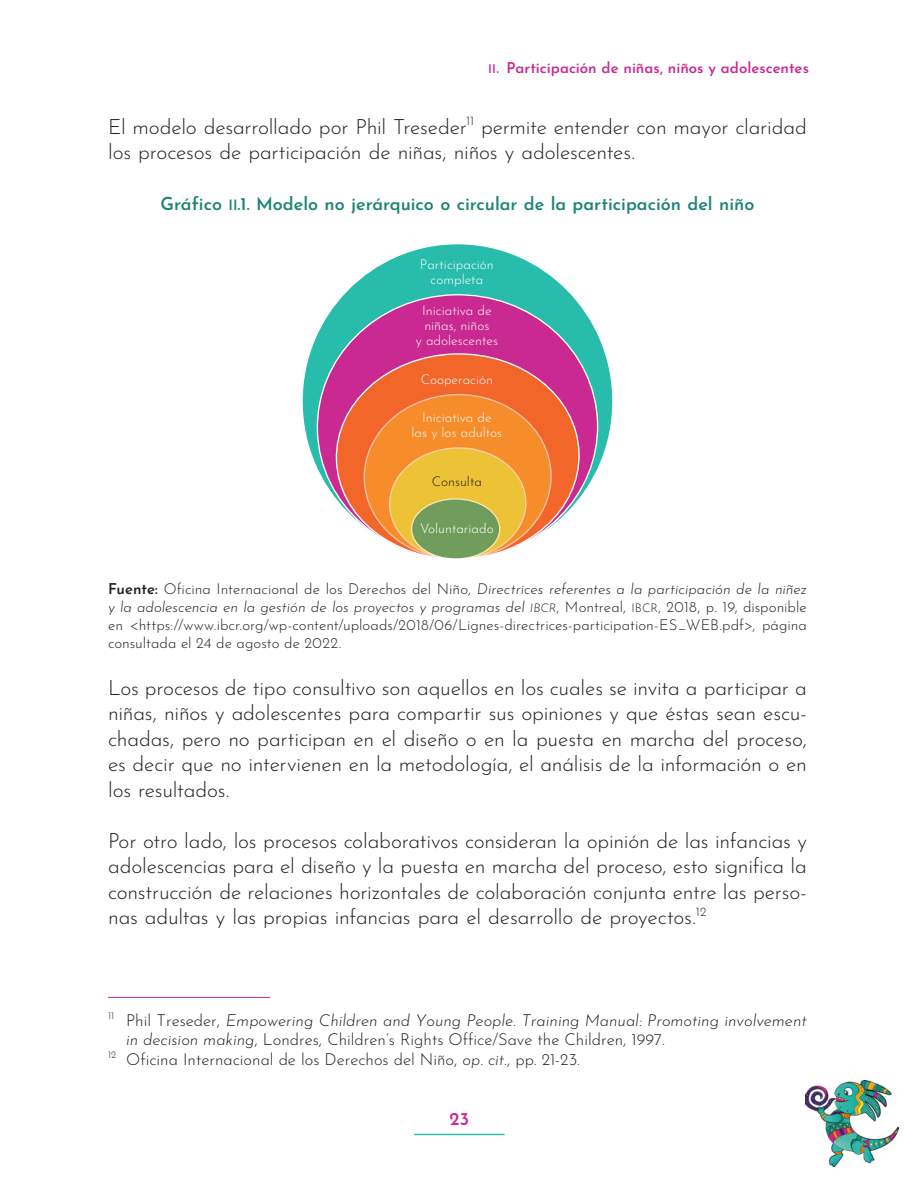
<style>
.page{position:relative;width:915px;height:1191px;background:#fff}
.page>*{position:absolute;margin:0;border:0;box-sizing:border-box;transform-origin:0 0}
.Texto_s_s{font:300 21px/25.5px "Josefin Sans";letter-spacing:-.01em;color:#231f20;text-align:justify}
.Cuadro_titulo{font:600 18px "Josefin Sans";color:#1c8576}
.t1{font:600 18px "Josefin Sans";color:#c92991}
.Notas{font:italic 100 16.5px/19.5px "Josefin Sans";color:#231f20}
.Notas-2{font:300 16.5px "Josefin Sans";color:#231f20}
.Fuente{font:300 15px/18px "Josefin Sans";color:#231f20;text-align:justify}
.t2{font:600 15px "Josefin Sans";color:#c92991}
.t3{font:100 13.5px/14.9px "Josefin Sans";color:#fff;text-align:center}
.t4{font:100 13.5px "Josefin Sans";color:#231f20}
.s1{font-family:"Josefin Sans Semi Bold SC800";font-weight:400;font-size:12px}
.s2{font-family:"Josefin Sans Semi Bold SC800";font-weight:400;font-size:14.4px}
.s3{font-weight:600}
.s4{font-weight:100;font-style:italic}
.s5{font-family:"Josefin Sans Thin Italic SC800";font-weight:400;font-size:12px}
.s6{font-family:"Josefin Sans Light SC800";font-weight:400;font-size:12px}
.s7{font-weight:300;font-style:normal}
</style>
<div class="page">
<hr style="left:414px;top:1134px;width:90px;height:1px;background:#27bcab">
<img style="left:805px;top:1080px;width:93px;height:87px">
<div style="left:302px;top:244px;width:310px;height:315px;background:#27bcab;border-radius:50%"></div>
<svg style="left:314px;top:291px;width:285px;height:206px"></svg>
<svg style="left:333px;top:351px;width:247px;height:176px;background:#e15f64"></svg>
<svg style="left:363px;top:394px;width:188px;height:165px;background:#f3a045"></svg>
<div style="left:411px;top:499px;width:88px;height:60px;background:#709d5c;border-radius:50%"></div>
<div style="left:411px;top:498px;width:89px;height:61px;border:1px solid #fff;border-radius:50%"></div>
<hr style="left:108px;top:997px;width:162px;height:1px;background:#c92991">
<p class="t2" style="left:488px;top:57px;width:322px"><span class="s1">ii</span>. Participación de niñas, niños y adolescentes</p>
<p class="Texto_s_s" style="left:108px;top:112px;width:700px">El modelo desarrollado por Phil Treseder<sup>11</sup> permite entender con mayor claridad los procesos de participación de niñas, niños y adolescentes.</p>
<p class="Cuadro_titulo" style="left:160px;top:190px;width:595px">Gráfico <span class="s2">ii</span>.1. Modelo no jerárquico o circular de la participación del niño</p>
<p class="t3" style="left:420px;top:256px;width:75px">Participación completa</p>
<p class="t3" style="left:415px;top:302px;width:84px">Iniciativa de niñas, niños<br>y adolescentes</p>
<p class="t3" style="left:420px;top:370px;width:74px">Cooperación</p>
<p class="t3" style="left:411px;top:408px;width:92px">Iniciativa de<br>las y los adultos</p>
<p class="t4" style="left:431px;top:471px;width:52px">Consulta</p>
<p class="t3" style="left:420px;top:520px;width:75px">Voluntariado</p>
<p class="Fuente" style="left:108px;top:579px;width:700px"><span class="s3">Fuente:</span> Oficina Internacional de los Derechos del Niño, <span class="s4">Directrices referentes a la participación de la niñez y la adolescencia en la gestión de los proyectos y programas del</span> <span class="s5">ibcr</span>, Montreal, <span class="s6">ibcr</span>, 2018, p. 19, disponible en &lt;https://www.ibcr.org/wp-content/uploads/2018/06/Lignes-directrices-participation-ES_WEB.pdf&gt;, página consultada el 24 de agosto de 2022.</p>
<p class="Texto_s_s" style="left:108px;top:673px;width:700px">Los procesos de tipo consultivo son aquellos en los cuales se invita a participar a niñas, niños y adolescentes para compartir sus opiniones y que éstas sean escu&shy;chadas, pero no participan en el diseño o en la puesta en marcha del proceso, es decir que no intervienen en la metodología, el análisis de la información o en los resultados.</p>
<p class="Texto_s_s" style="left:108px;top:826px;width:700px">Por otro lado, los procesos colaborativos consideran la opinión de las infancias y adolescencias para el diseño y la puesta en marcha del proceso, esto significa la construcción de relaciones horizontales de colaboración conjunta entre las perso&shy;nas adultas y las propias infancias para el desarrollo de proyectos.<sup>12</sup></p>
<p class="Notas" style="left:126px;top:1008px;width:682px;text-indent:-18px"><sup>11</sup> <span class="s7">Phil Treseder,</span> Empowering Children and Young People. Training Manual: Promoting involvement in decision making<span class="s7">, Londres, Children’s Rights Office/Save the Children, 1997.</span></p>
<p class="Notas-2" style="left:108px;top:1046px;width:473px"><sup>12</sup> Oficina Internacional de los Derechos del Niño, <span class="s4">op. cit</span>., pp. 21-23.</p>
<p class="t1" style="left:449px;top:1105px;width:21px">23</p>
</div>
